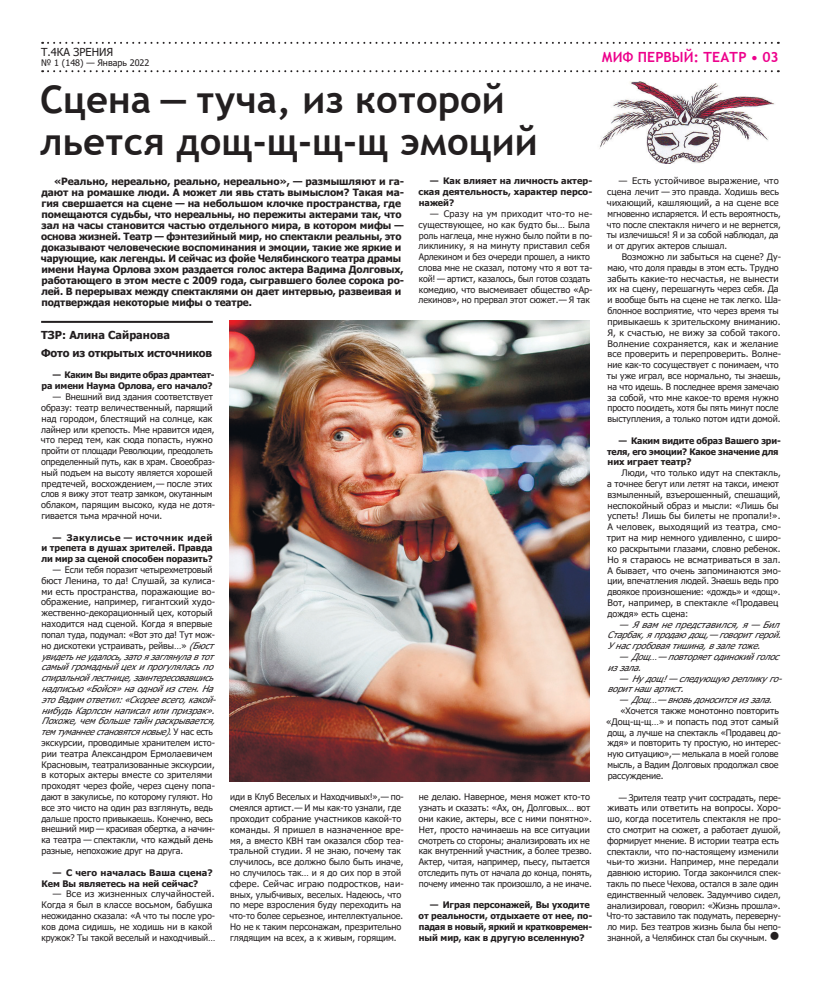
<style>
.page{position:relative;width:820px;height:993px;background:#fff}
.page>*{position:absolute;margin:0;border:0;box-sizing:border-box;transform-origin:0 0}
.t1{font:700 38px/41.8px "Trebuchet MS";color:#231f20}
.t2{font:700 14px "Trebuchet MS";color:#ed028c}
.t3{font:700 11px/18.1px "Tahoma";letter-spacing:-.015em;color:#231f20}
.t4{font:11px "Tahoma";color:#231f20}
.t5{font:700 10px/11px "Tahoma";letter-spacing:-.01em;color:#231f20}
.t6{font:9px/10.8px "Tahoma";letter-spacing:-.005em;color:#231f20}
.t7{font:700 9px/10.8px "Tahoma";letter-spacing:-.005em;color:#231f20}
.t8{font:italic 9px/10.8px "Tahoma";color:#231f20}
.s1{font-style:italic}
</style>
<div class="page">
<svg style="left:42px;top:70px;width:729px;height:2px"></svg>
<svg style="left:42px;top:42px;width:729px;height:2px"></svg>
<hr style="left:41px;top:321px;width:172px;height:2px;background:#231f20">
<img style="left:230px;top:321px;width:359px;height:460px">
<img style="left:599px;top:82px;width:176px;height:81px">
<p class="t4" style="left:41px;top:44px;width:74px">Т.4КА ЗРЕНИЯ</p>
<p class="t6" style="left:41px;top:58px;width:110px">№ 1 (148) — Январь 2022</p>
<h1 class="t1" style="left:40px;top:79px;width:499px">Сцена — туча, из которой льется дощ-щ-щ-щ эмоций</h1>
<p class="t5" style="left:41px;top:176px;width:365px;text-indent:13px">«Реально, нереально, реально, нереально», — размышляют и га&shy;дают на ромашке люди. А может ли явь стать вымыслом? Такая ма&shy;гия свершается на сцене — на небольшом клочке пространства, где помещаются судьбы, что нереальны, но пережиты актерами так, что зал на часы становится частью отдельного мира, в котором мифы — основа жизней. Театр — фэнтезийный мир, но спектакли реальны, это доказывают человеческие воспоминания и эмоции, такие же яркие и чарующие, как легенды. И сейчас из фойе Челябинского театра драмы имени Наума Орлова эхом раздается голос актера Вадима Долговых, работающего в этом месте с 2009 года, сыгравшего более сорока ро&shy;лей. В перерывах между спектаклями он дает интервью, развеивая и подтверждая некоторые мифы о театре.</p>
<p class="t3" style="left:41px;top:326px;width:172px">ТЗР: Алина Сайранова<br>Фото из открытых источников</p>
<p class="t7" style="left:42px;top:370px;width:174px;text-align:right">— Каким Вы видите образ драмтеат&shy;ра имени Наума Орлова, его начало?</p>
<p class="t6" style="left:41px;top:392px;width:175px;text-indent:12px">— Внешний вид здания соответствует образу: театр величественный, парящий над городом, блестящий на солнце, как лайнер или крепость. Мне нравится идея, что перед тем, как сюда попасть, нужно пройти от площади Революции, преодолеть определенный путь, как в храм. Своеобраз&shy;ный подъем на высоту является хорошей предтечей, восхождением,— после этих слов я вижу этот театр замком, окутанным облаком, парящим высоко, куда не дотя&shy;гивается тьма мрачной ночи.</p>
<p class="t7" style="left:41px;top:532px;width:173px;text-align:justify;text-indent:11px">— Закулисье — источник идей и трепета в душах зрителей. Правда ли мир за сценой способен поразить?</p>
<p class="t6" style="left:41px;top:564px;width:181px;text-indent:12px">— Если тебя поразит четырехметровый бюст Ленина, то да! Слушай, за кулиса&shy;ми есть пространства, поражающие во&shy;ображение, например, гигантский худо&shy;жественно-декорационный цех, который находится над сценой. Когда я впервые попал туда, подумал: «Вот это да! Тут мож&shy;но дискотеки устраивать, рейвы…» <span class="s1">(Бюст увидетьнеудалось,затоя заглянулав тот самыйгромадныйцехи прогуляласьпо спиральнойлестнице,заинтересовавшись надписью«Бойся»наоднойизстен.На этоВадимответил:«Скореевсего,какой&shy;нибудьКарлсоннаписалилипризрак».<br>Похоже,чембольшетайнраскрывается, темтуманнеестановятсяновые).</span>У н а с е с т ь экскурсии, проводимые хранителем исто&shy;рии театра Александром Ермолаевичем Красновым, театрализованные экскурсии, в которых актеры вместе со зрителями проходят через фойе, через сцену попа&shy;дают в закулисье, по которому гуляют. Но все это чисто на один раз взглянуть, ведь дальше просто привыкаешь. Конечно, весь внешний мир — красивая обертка, а начин&shy;ка театра — спектакли, что каждый день разные, непохожие друг на друга.</p>
<p class="t7" style="left:41px;top:867px;width:173px;text-indent:11px">— С чего началась Ваша сцена?<br>Кем Вы являетесь на ней сейчас?</p>
<p class="t6" style="left:41px;top:888px;width:175px;text-indent:11px">— Все из жизненных случайностей.<br>Когда я был в классе восьмом, бабушка неожиданно сказала: «А что ты после уро&shy;ков дома сидишь, не ходишь ни в какой кружок? Ты такой веселый и находчивый…</p>
<p class="t6" style="left:229px;top:792px;width:176px">иди в Клуб Веселых и Находчивых!»,— по&shy;смеялся артист.— И мы как-то узнали, где проходит собрание участников какой-то команды. Я пришел в назначенное вре&shy;мя, а вместо КВН там оказался сбор теа&shy;тральной студии. Я не знаю, почему так случилось, все должно было быть иначе, но случилось так… и я до сих пор в этой сфере. Сейчас играю подростков, наи&shy;вных, улыбчивых, веселых. Надеюсь, что по мере взросления буду переходить на что-то более серьезное, интеллектуальное.<br>Но не к таким персонажам, презрительно глядящим на всех, а к живым, горящим.</p>
<p class="t7" style="left:418px;top:176px;width:175px;text-align:justify;text-indent:12px">— Как влияет на личность актер&shy;ская деятельность, характер персо&shy;нажей?</p>
<p class="t6" style="left:418px;top:209px;width:175px;text-indent:12px">— Сразу на ум приходит что-то не&shy;существующее, но как будто бы… Была роль наглеца, мне нужно было пойти в по&shy;ликлинику, я на минуту приставил себя Арлекином и без очереди прошел, а никто слова мне не сказал, потому что я вот та&shy;кой! — артист, казалось, был готов создать комедию, что высмеивает общество «Ар&shy;лекинов», но прервал этот сюжет.— Я так</p>
<p class="t6" style="left:418px;top:792px;width:175px">не делаю. Наверное, меня может кто-то узнать и сказать: «Ах, он, Долговых… вот они какие, актеры, все с ними понятно».<br>Нет, просто начинаешь на все ситуации смотреть со стороны; анализировать их не как внутренний участник, а более трезво.<br>Актер, читая, например, пьесу, пытается отследить путь от начала до конца, понять, почему именно так произошло, а не иначе.</p>
<p class="t7" style="left:418px;top:899px;width:175px;text-indent:12px">— Играя персонажей, Вы уходите от реальности, отдыхаете от нее, по&shy;падая в новый, яркий и кратковремен&shy;ный мир, как в другую вселенную?</p>
<h2 class="t2" style="left:601px;top:48px;width:178px">МИФ ПЕРВЫЙ: ТЕАТР • 03</h2>
<p class="t6" style="left:606px;top:176px;width:175px;text-indent:12px">— Есть устойчивое выражение, что сцена лечит — это правда. Ходишь весь чихающий, кашляющий, а на сцене все мгновенно испаряется. И есть вероятность, что после спектакля ничего и не вернется, ты излечишься! Я и за собой наблюдал, да и от других актеров слышал.</p>
<p class="t6" style="left:606px;top:252px;width:176px;text-indent:15px">Возможно ли забыться на сцене? Ду&shy;маю, что доля правды в этом есть. Трудно забыть какие-то несчастья, не вынести их на сцену, перешагнуть через себя. Да и вообще быть на сцене не так легко. Ша&shy;блонное восприятие, что через время ты привыкаешь к зрительскому вниманию.<br>Я, к счастью, не вижу за собой такого.<br>Волнение сохраняется, как и желание все проверить и перепроверить. Волне&shy;ние как-то сосуществует с понимаем, что ты уже играл, все нормально, ты знаешь, на что идешь. В последнее время замечаю за собой, что мне какое-то время нужно просто посидеть, хотя бы пять минут после выступления, а только потом идти домой.</p>
<p class="t7" style="left:607px;top:435px;width:175px;text-indent:12px">— Каким видите образ Вашего зри&shy;теля, его эмоции? Какое значение для них играет театр?</p>
<p class="t6" style="left:606px;top:468px;width:176px;text-indent:15px">Люди, что только идут на спектакль, а точнее бегут или летят на такси, имеют взмыленный, взъерошенный, спешащий, неспокойный образ и мысли: «Лишь бы успеть! Лишь бы билеты не пропали!».<br>А человек, выходящий из театра, смо&shy;трит на мир немного удивленно, с широ&shy;ко раскрытыми глазами, словно ребенок.<br>Но я стараюсь не всматриваться в зал.<br>А бывает, что очень запоминаются эмо&shy;ции, впечатления людей. Знаешь ведь про двоякое произношение: «дождь» и «дощ».<br>Вот, например, в спектакле «Продавец дождя» есть сцена:</p>
<p class="t8" style="left:607px;top:619px;width:180px;text-indent:12px">— Явамнепредставился,я —Бил<br>Старбак,я продаюдощ,— говоритгерой.<br>У насгробоваятишина,в залетоже.</p>
<p class="t8" style="left:607px;top:651px;width:178px;text-indent:11px">— Дощ…— повторяетодинокийголос иззала.</p>
<p class="t8" style="left:607px;top:673px;width:181px;text-indent:11px">— Нудощ! — следующуюрепликуго&shy;воритнашартист.</p>
<p class="t8" style="left:618px;top:694px;width:160px">— Дощ…— вновьдоноситсяиззала.</p>
<p class="t6" style="left:606px;top:705px;width:176px;text-indent:14px">«Хочется также монотонно повторить «Дощ-щ-щ…» и попасть под этот самый дощ, а лучше на спектакль «Продавец до&shy;ждя» и повторить ту простую, но интерес&shy;ную ситуацию»,— мелькала в моей голове мысль, а Вадим Долговых продолжал свое рассуждение.</p>
<p class="t6" style="left:606px;top:792px;width:176px;text-indent:12px">— Зрителя театр учит сострадать, пере&shy;живать или ответить на вопросы. Хоро&shy;шо, когда посетитель спектакля не про&shy;сто смотрит на сюжет, а работает душой, формирует мнение. В истории театра есть спектакли, что по-настоящему изменили чьи-то жизни. Например, мне передали давнюю историю. Тогда закончился спек&shy;такль по пьесе Чехова, остался в зале один единственный человек. Задумчиво сидел, анализировал, говорил: «Жизнь прошла».<br>Что-то заставило так подумать, переверну&shy;ло мир. Без театров жизнь была бы непо&shy;знанной, а Челябинск стал бы скучным. ●</p>
</div>
